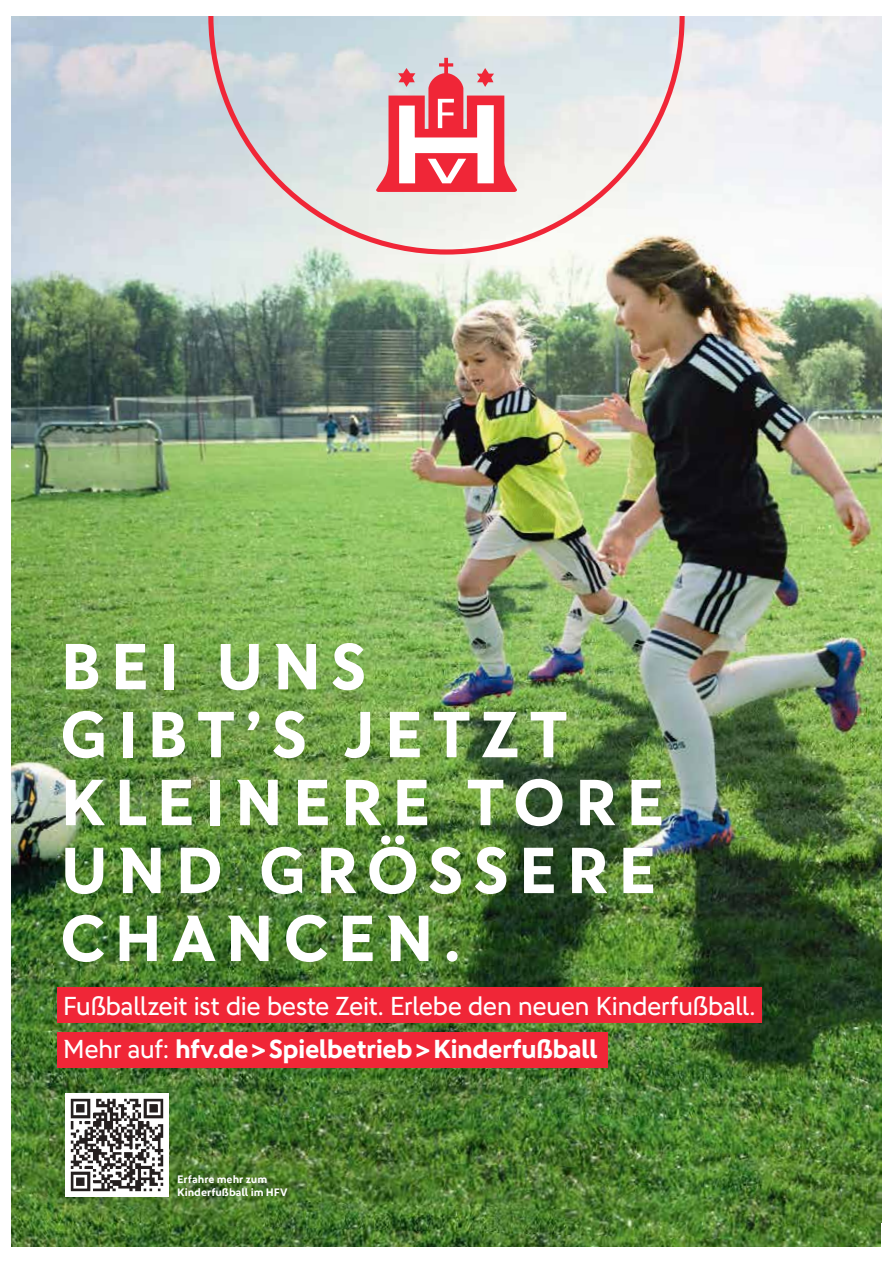
<style>
.page{position:relative;width:893px;height:1263px;background:#fff}
.page>*{position:absolute;margin:0;border:0;box-sizing:border-box;transform-origin:0 0}
.t1{font:700 65.7px/67.9px "DFB Sans";letter-spacing:.14em;color:#fff}
.t2{font:26.25px/43.8px "DFB Sans";letter-spacing:-.025em;color:#fff}
.t3{font:700 10.95px/13.2px "DFB Sans";color:#fff}
.s1{font-weight:700}
</style>
<div class="page">
<img style="left:12px;top:16px;width:869px;height:1230px">
<img style="left:65px;top:1093px;width:104px;height:104px">
<div style="left:57px;top:988px;width:704px;height:35px;background:#f02637"></div>
<div style="left:57px;top:1032px;width:551px;height:35px;background:#f02637"></div>
<svg style="left:208px;top:16px;width:477px;height:239px"></svg>
<h1 class="t1" style="left:60px;top:631px;width:605px">BEI UNS<br>GIBT’S JETZT<br>KLEINERE TORE<br>UND GRÖSSERE<br>CHANCEN.</h1>
<p class="t2" style="left:63px;top:983px;width:694px">Fußballzeit ist die beste Zeit. Erlebe den neuen Kinderfußball.<br>Mehr auf: <span class="s1">hfv.de&gt;Spielbetrieb&gt;Kinderfußball</span></p>
<p class="t3" style="left:177px;top:1172px;width:112px">Erfahre mehr zum<br>Kinderfußball im HFV</p>
</div>
